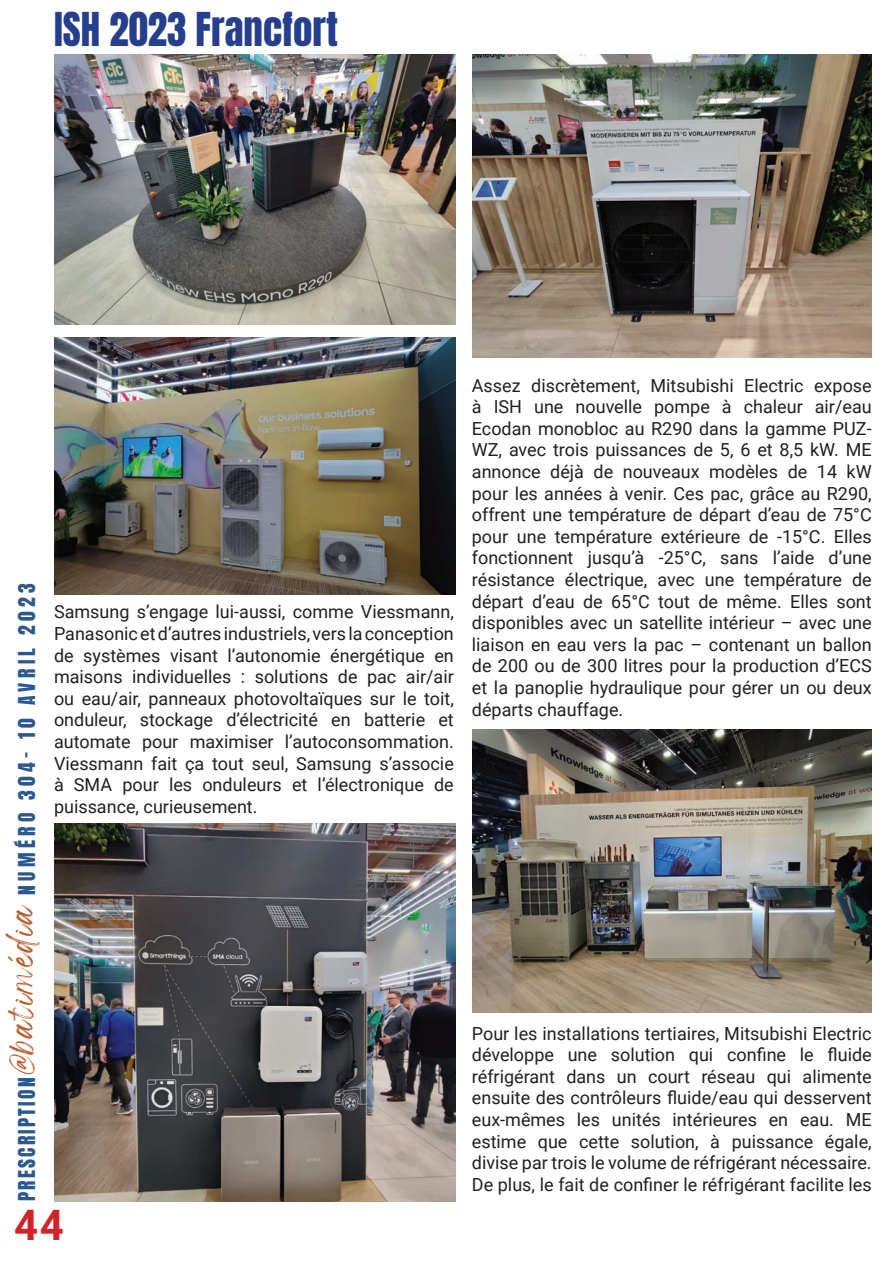
<style>
.page{position:relative;width:893px;height:1263px;background:#fff}
.page>*{position:absolute;margin:0;border:0;box-sizing:border-box;transform-origin:0 0}
.t1{font:700 42px "Roboto";color:#d1232a}
.t2{font:39px "Anton";color:#253f8e}
.t3{font:19.5px "Anton";letter-spacing:.22em;color:#2c5890}
.t4{font:18px/21.6px "Roboto";color:#231f20;text-align:justify}
.s1{font-family:"Wonderful Branding Personal Use";color:#b96030}
</style>
<div class="page">
<img style="left:54px;top:54px;width:401px;height:270px">
<img style="left:54px;top:337px;width:401px;height:257px">
<img style="left:54px;top:823px;width:401px;height:378px">
<img style="left:472px;top:54px;width:400px;height:303px">
<img style="left:472px;top:729px;width:400px;height:283px">
<h2 class="t2" style="left:54px;top:10px;width:285px">ISH 2023 Francfort</h2>
<p class="t3" style="left:17px;top:1201px;width:619px;rotate:-90deg">PRESCRIPTION<span class="s1">@batimédia</span> NUMÉRO 304- 10 AVRIL 2023</p>
<h1 class="t1" style="left:14px;top:1196px;width:51px">44</h1>
<p class="t4" style="left:54px;top:600px;width:401px">Samsung s’engage lui-aussi, comme Viessmann, Panasonic et d’autres industriels, vers la conception de systèmes visant l’autonomie énergétique en maisons individuelles : solutions de pac air/air ou eau/air, panneaux photovoltaïques sur le toit, onduleur, stockage d’électricité en batterie et automate pour maximiser l’autoconsommation.<br>Viessmann fait ça tout seul, Samsung s’associe à SMA pour les onduleurs et l’électronique de puissance, curieusement.</p>
<p class="t4" style="left:472px;top:374px;width:401px">Assez discrètement, Mitsubishi Electric expose à ISH une nouvelle pompe à chaleur air/eau Ecodan monobloc au R290 dans la gamme PUZ-WZ, avec trois puissances de 5, 6 et 8,5 kW. ME annonce déjà de nouveaux modèles de 14 kW pour les années à venir. Ces pac, grâce au R290, offrent une température de départ d’eau de 75°C pour une température extérieure de -15°C. Elles fonctionnent jusqu’à -25°C, sans l’aide d’une résistance électrique, avec une température de départ d’eau de 65°C tout de même. Elles sont disponibles avec un satellite intérieur – avec une liaison en eau vers la pac – contenant un ballon de 200 ou de 300 litres pour la production d’ECS et la panoplie hydraulique pour gérer un ou deux départs chauffage.</p>
<p class="t4" style="left:472px;top:1022px;width:401px">Pour les installations tertiaires, Mitsubishi Electric développe une solution qui confine le fluide réfrigérant dans un court réseau qui alimente ensuite des contrôleurs fluide/eau qui desservent eux-mêmes les unités intérieures en eau. ME estime que cette solution, à puissance égale, divise par trois le volume de réfrigérant nécessaire.<br>De plus, le fait de confiner le réfrigérant facilite les</p>
</div>
